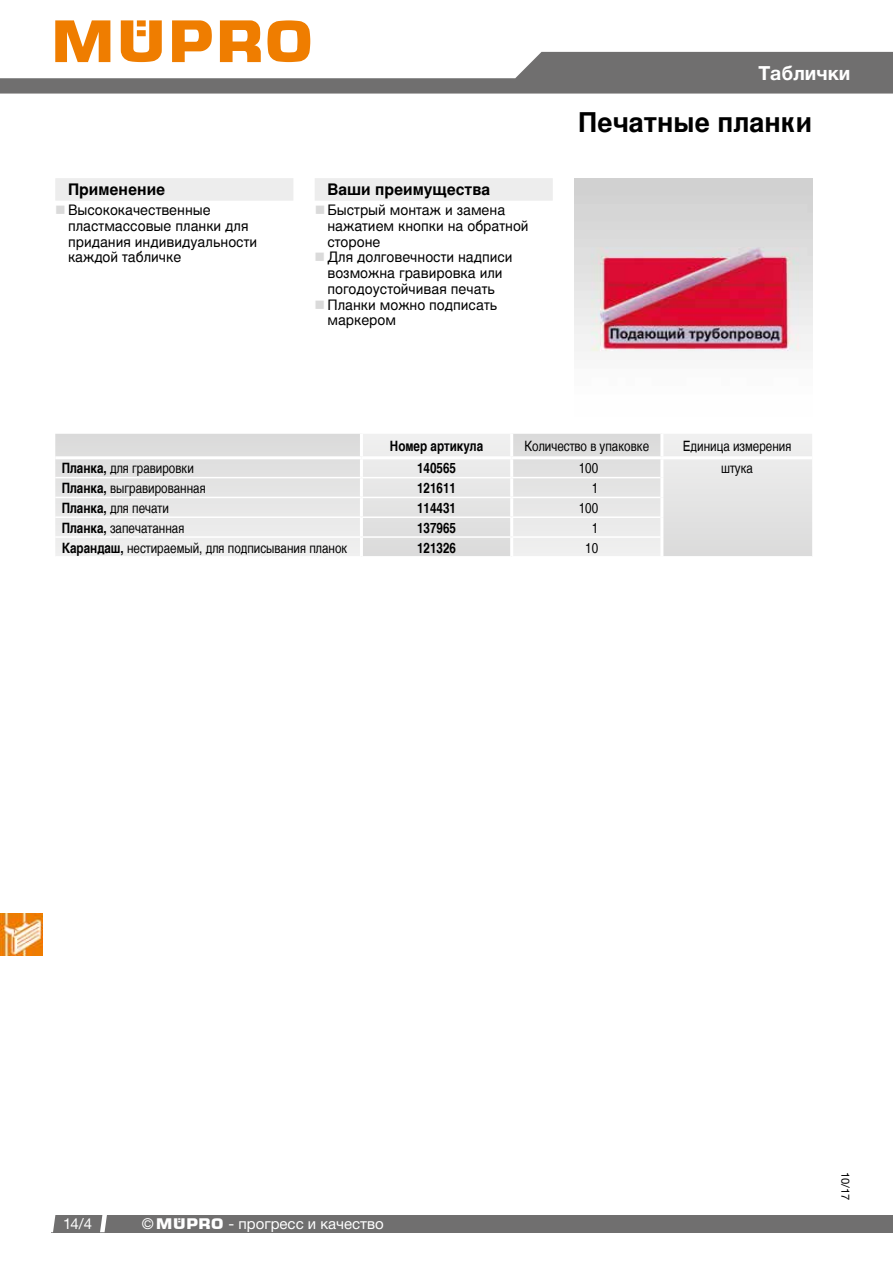
<style>
.page{position:relative;width:893px;height:1263px;background:#fff}
.page>*{position:absolute;margin:0;border:0;box-sizing:border-box;transform-origin:0 0}
.t1{font:700 27px "MUEPRO";color:#000}
.t2{font:700 19.5px "Helvetica Neue LTCYR";color:#fff}
.t3{font:700 15.75px "MUEPRO";color:#000}
.t4{font:15px "Helvetica Neue LTCYR";color:#fff}
.t5{font:15px "Helvetica Neue CE";color:#fff}
.t6{font:14.25px/15.8px "MUEPRO";color:#000}
.t7{font:condensed 14.25px "MUEPRO";color:#000}
.t8{font:700 condensed 14.25px "MUEPRO";color:#000}
.t9{font:11.25px "Helvetica Neue";color:#000}
.s1{font-weight:700}
.s2{font-family:"Helvetica Neue";font-stretch:condensed}
.s3{font-family:"MPR"}
</style>
<div class="page">
<img style="left:0;top:913px;width:43px;height:42px">
<svg style="left:55px;top:434px;width:305px;height:122px;background:#e5e5e5"></svg>
<svg style="left:363px;top:434px;width:449px;height:122px;background:#e5e5e5"></svg>
<hr style="left:510px;top:434px;width:3px;height:22px;background:#fff">
<hr style="left:660px;top:434px;width:3px;height:22px;background:#fff">
<hr style="left:55px;top:456px;width:306px;height:3px;background:#fff">
<hr style="left:361px;top:456px;width:151px;height:3px;background:#fff">
<hr style="left:512px;top:456px;width:150px;height:3px;background:#fff">
<hr style="left:510px;top:459px;width:3px;height:18px;background:#fff">
<hr style="left:662px;top:456px;width:150px;height:3px;background:#fff">
<hr style="left:660px;top:459px;width:3px;height:19px;background:#fff">
<hr style="left:510px;top:478px;width:3px;height:19px;background:#fff">
<hr style="left:660px;top:478px;width:3px;height:19px;background:#fff">
<hr style="left:510px;top:498px;width:3px;height:18px;background:#fff">
<hr style="left:660px;top:497px;width:3px;height:20px;background:#fff">
<hr style="left:510px;top:518px;width:3px;height:18px;background:#fff">
<hr style="left:660px;top:517px;width:3px;height:20px;background:#fff">
<hr style="left:510px;top:538px;width:3px;height:18px;background:#fff">
<hr style="left:660px;top:537px;width:3px;height:19px;background:#fff">
<hr style="left:55px;top:477px;width:306px;height:1px;background:#fff">
<hr style="left:361px;top:477px;width:151px;height:1px;background:#fff">
<hr style="left:512px;top:477px;width:148px;height:1px;background:#fff">
<hr style="left:55px;top:497px;width:306px;height:1px;background:#fff">
<hr style="left:361px;top:497px;width:151px;height:1px;background:#fff">
<hr style="left:512px;top:497px;width:148px;height:1px;background:#fff">
<hr style="left:55px;top:516px;width:306px;height:2px;background:#fff">
<hr style="left:361px;top:516px;width:151px;height:2px;background:#fff">
<hr style="left:512px;top:516px;width:148px;height:2px;background:#fff">
<hr style="left:55px;top:536px;width:306px;height:2px;background:#fff">
<hr style="left:361px;top:536px;width:151px;height:2px;background:#fff">
<hr style="left:512px;top:536px;width:148px;height:2px;background:#fff">
<img style="left:574px;top:179px;width:238px;height:174px">
<div style="left:55px;top:178px;width:238px;height:23px;background:#ededed"></div>
<div style="left:315px;top:178px;width:238px;height:23px;background:#ededed"></div>
<svg style="left:0;top:20px;width:893px;height:74px"></svg>
<div style="left:51px;top:1215px;width:842px;height:17px;background:#706f6f"></div>
<svg style="left:51px;top:1215px;width:4px;height:17px"></svg>
<svg style="left:100px;top:1215px;width:7px;height:17px"></svg>
<h2 class="t2" style="left:758px;top:62px;width:94px">Таблички</h2>
<p class="t3" style="left:68px;top:180px;width:99px">Применение</p>
<p class="t6" style="left:68px;top:203px;width:191px">Высококачественные пластмассовые планки для придания индивидуальности каждой табличке</p>
<p class="t3" style="left:327px;top:180px;width:164px">Ваши преимущества</p>
<p class="t6" style="left:327px;top:203px;width:203px">Быстрый монтаж и замена нажатием кнопки на обратной стороне<br>Для долговечности надписи возможна гравировка или погодоустойчивая печать<br>Планки можно подписать маркером</p>
<h1 class="t1" style="left:578px;top:106px;width:236px">Печатные планки</h1>
<p class="t8" style="left:390px;top:437px;width:95px">Номер артикула</p>
<p class="t7" style="left:524px;top:438px;width:126px">Количество в упаковке</p>
<p class="t7" style="left:683px;top:438px;width:110px">Единица измерения</p>
<p class="t7" style="left:62px;top:460px;width:134px"><span class="s1">Планка,</span> для гравировки</p>
<p class="t8" style="left:417px;top:459px;width:40px">140565</p>
<p class="t7" style="left:579px;top:460px;width:21px">100</p>
<p class="t7" style="left:721px;top:460px;width:33px">штука</p>
<p class="t7" style="left:62px;top:480px;width:146px"><span class="s1">Планка,</span> выгравированная</p>
<p class="t8" style="left:417px;top:479px;width:40px">121611</p>
<p class="t7" style="left:592px;top:480px;width:8px">1</p>
<p class="t7" style="left:62px;top:499px;width:109px"><span class="s1">Планка,</span> для печати</p>
<p class="t8" style="left:417px;top:499px;width:40px">114431</p>
<p class="t7" style="left:579px;top:499px;width:21px">100</p>
<p class="t7" style="left:62px;top:519px;width:124px"><span class="s1">Планка,</span> запечатанная</p>
<p class="t8" style="left:417px;top:519px;width:40px">137965</p>
<p class="t7" style="left:592px;top:519px;width:8px">1</p>
<p class="t7" style="left:62px;top:539px;width:287px"><span class="s1">Карандаш,</span> нестираемый, для подписывания планок</p>
<p class="t8" style="left:417px;top:539px;width:40px">121326</p>
<p class="t7" style="left:585px;top:539px;width:14px">10</p>
<p class="t5" style="left:63px;top:1214px;width:31px">14/4</p>
<p class="t4" style="left:142px;top:1215px;width:244px"><span class="s2">©</span> <span class="s3">Müpro</span> - прогресс и качество</p>
<p class="t9" style="left:852px;top:1171px;width:30px;rotate:90deg">10/17</p>
</div>
